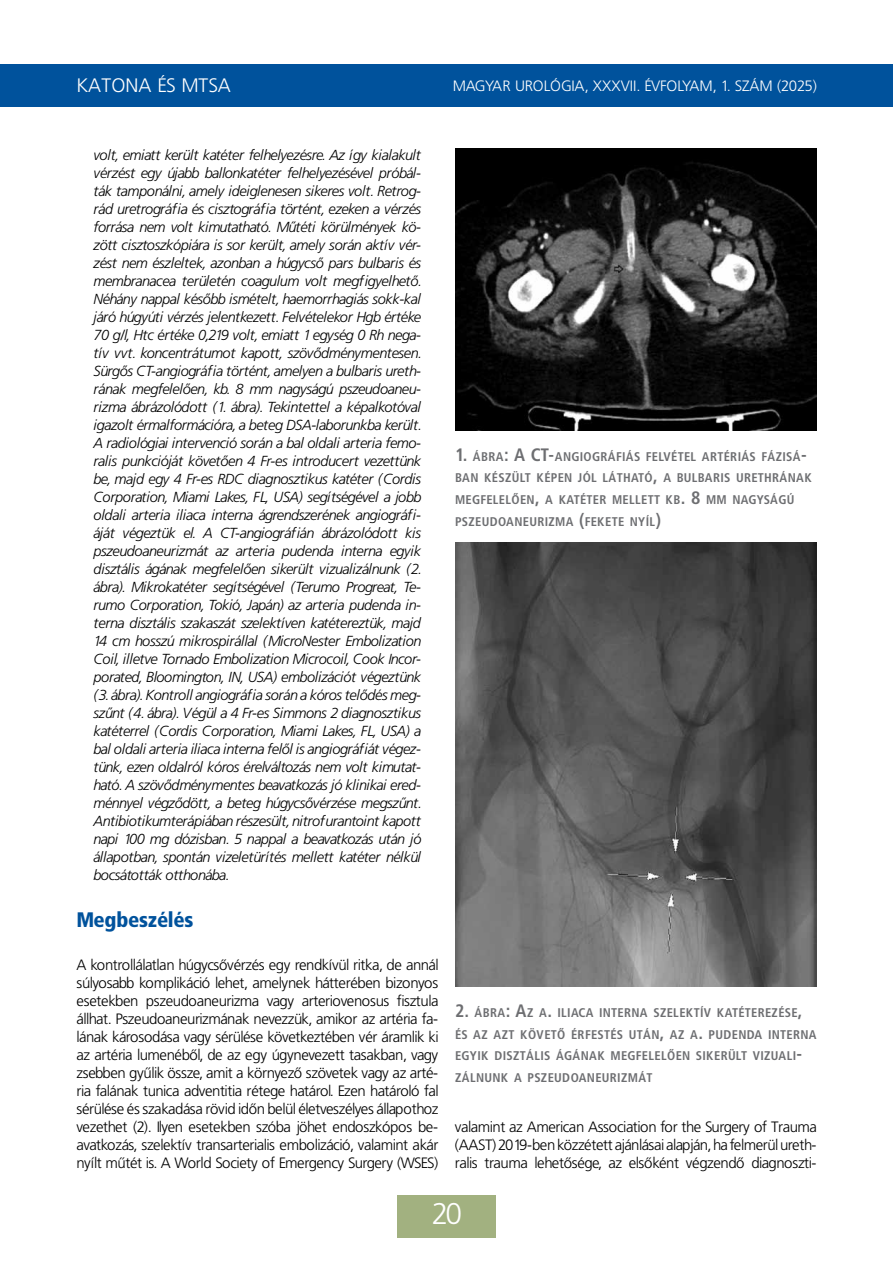
<style>
.page{position:relative;width:893px;height:1263px;background:#fff}
.page>*{position:absolute;margin:0;border:0;box-sizing:border-box;transform-origin:0 0}
.t1{font:30px "Frutiger Lt PFL";color:#fff}
.t2{font:21px "Frutiger Blk Cn PFL";color:#00529c}
.t3{font:19.5px "Frutiger Lt PFL";letter-spacing:.04em;color:#fff}
.t4{font:15px/18px "Frutiger Lt PFL";letter-spacing:.01em;color:#000;text-align:justify}
.t5{font:15px "Frutiger Lt PFL";letter-spacing:.04em;color:#fff}
.t6{font:italic 14.55px/18px "Frutiger Lt PFL";letter-spacing:-.01em;color:#000;text-align:justify}
.t7{font:700 12.6px/21.6px "Frutiger Cn PFL";letter-spacing:.055em;color:#6d6e71}
.s1{font-size:18px}
</style>
<div class="page">
<div style="left:0;top:64px;width:893px;height:42px;background:#00529c"></div>
<div style="left:398px;top:1195px;width:98px;height:42px;background:#a2b180"></div>
<img style="left:455px;top:149px;width:361px;height:281px">
<img style="left:455px;top:543px;width:361px;height:444px">
<h3 class="t3" style="left:77px;top:75px;width:155px">KATONA ÉS MTSA</h3>
<p class="t5" style="left:453px;top:77px;width:365px">MAGYAR UROLÓGIA, XXXVII. ÉVFOLYAM, 1. SZÁM (2025)</p>
<p class="t6" style="left:94px;top:146px;width:329px">volt, emiatt került katéter felhelyezésre. Az így kialakult vérzést egy újabb ballonkatéter felhelyezésével próbál&shy;ták tamponálni, amely ideiglenesen sikeres volt. Retrog&shy;rád uretrográfia és cisztográfia történt, ezeken a vérzés forrása nem volt kimutatható. Műtéti körülmények kö&shy;zött cisztoszkópiára is sor került, amely során aktív vér&shy;zést nem észleltek, azonban a húgycső pars bulbaris és membranacea területén coagulum volt megfigyelhető.<br>Néhány nappal később ismételt, haemorrhagiás sokk-kal járó húgyúti vérzés jelentkezett. Felvételekor Hgb értéke 70 g/l, Htc értéke 0,219 volt, emiatt 1 egység 0 Rh nega&shy;tív vvt. koncentrátumot kapott, szövődménymentesen.<br>Sürgős CT-angiográfia történt, amelyen a bulbaris ureth&shy;rának megfelelően, kb. 8 mm nagyságú pszeudoaneu&shy;rizma ábrázolódott (1. ábra). Tekintettel a képalkotóval igazolt érmalformációra, a beteg DSA-laborunkba került.<br>A radiológiai intervenció során a bal oldali arteria femo&shy;ralis punkcióját követően 4 Fr-es introducert vezettünk be, majd egy 4 Fr-es RDC diagnosztikus katéter (Cordis Corporation, Miami Lakes, FL, USA) segítségével a jobb oldali arteria iliaca interna ágrendszerének angiográfi&shy;áját végeztük el. A CT-angiográfián ábrázolódott kis pszeudoaneurizmát az arteria pudenda interna egyik disztális ágának megfelelően sikerült vizualizálnunk (2. ábra). Mikrokatéter segítségével (Terumo Progreat, Te&shy;rumo Corporation, Tokió, Japán) az arteria pudenda in&shy;terna disztális szakaszát szelektíven katétereztük, majd 14 cm hosszú mikrospirállal (MicroNester Embolization Coil, illetve Tornado Embolization Microcoil, Cook Incor&shy;porated, Bloomington, IN, USA) embolizációt végeztünk (3. ábra). Kontroll angiográfia során a kóros telődés meg&shy;szűnt (4. ábra). Végül a 4 Fr-es Simmons 2 diagnosztikus katéterrel (Cordis Corporation, Miami Lakes, FL, USA) a bal oldali arteria iliaca interna felől is angiográfiát végez&shy;tünk, ezen oldalról kóros érelváltozás nem volt kimutat&shy;ható. A szövődménymentes beavatkozás jó klinikai ered&shy;ménnyel végződött, a beteg húgycsővérzése megszűnt.<br>Antibiotikumterápiában részesült, nitrofurantoint kapott napi 100 mg dózisban. 5 nappal a beavatkozás után jó állapotban, spontán vizeletürítés mellett katéter nélkül bocsátották otthonába.</p>
<h2 class="t2" style="left:77px;top:907px;width:118px">Megbeszélés</h2>
<p class="t4" style="left:77px;top:956px;width:363px">A kontrollálatlan húgycsővérzés egy rendkívül ritka, de annál súlyosabb komplikáció lehet, amelynek hátterében bizonyos esetekben pszeudoaneurizma vagy arteriovenosus fisztula állhat. Pszeudoaneurizmának nevezzük, amikor az artéria fa&shy;lának károsodása vagy sérülése következtében vér áramlik ki az artéria lumenéből, de az egy úgynevezett tasakban, vagy zsebben gyűlik össze, amit a környező szövetek vagy az arté&shy;ria falának tunica adventitia rétege határol. Ezen határoló fal sérülése és szakadása rövid időn belül életveszélyes állapothoz vezethet (2). Ilyen esetekben szóba jöhet endoszkópos be&shy;avatkozás, szelektív transarterialis embolizáció, valamint akár nyílt műtét is. A World Society of Emergency Surgery (WSES)</p>
<p class="t7" style="left:455px;top:446px;width:353px"><span class="s1">1.</span> ÁBRA<span class="s1">: A CT-</span>ANGIOGRÁFIÁS FELVÉTEL ARTÉRIÁS FÁZISÁ<span class="s1">-<br></span>BAN KÉSZÜLT KÉPEN JÓL LÁTHAT</p>
<p class="t7" style="left:455px;top:467px;width:358px;text-indent:190px">Ó<span class="s1">,</span> A BULBARIS URETH RÁNAK<br>MEGFELELŐEN<span class="s1">,</span> A KATÉTER MELLETT</p>
<p class="t7" style="left:666px;top:489px;width:130px">KB<span class="s1">. 8</span> MM NAGYSÁGÚ</p>
<p class="t7" style="left:455px;top:510px;width:158px">PSZEUDOANEURIZMA <span class="s1">(</span>FEKETE</p>
<p class="t7" style="left:630px;top:510px;width:32px">NYÍL<span class="s1">)</span></p>
<p class="t7" style="left:455px;top:1002px;width:125px"><span class="s1">2.</span> ÁBRA<span class="s1">: A</span>Z A<span class="s1">.</span> ILIACA</p>
<p class="t7" style="left:455px;top:1002px;width:363px;text-indent:144px">INTERNA SZELEKTÍV KATÉTEREZÉSE<span class="s1">, </span>ÉS AZ AZT KÖVETŐ ÉRFESTÉS UTÁN<span class="s1">,</span> AZ A<span class="s1">.</span> PUDENDA INTERNA EGYIK DISZTÁLIS ÁGÁNAK MEGFELELŐEN SIKERÜLT VIZUALI<span class="s1">-</span>ZÁLNUNK A PSZEUDOANEURIZMÁT</p>
<p class="t4" style="left:455px;top:1117px;width:363px">valamint az American Association for the Surgery of Trauma (AAST) 2019-ben közzétett ajánlásai alapján, ha felmerül ureth&shy;ralis trauma lehetősége, az elsőként végzendő diagnoszti-</p>
<h1 class="t1" style="left:432px;top:1197px;width:31px">20</h1>
</div>
